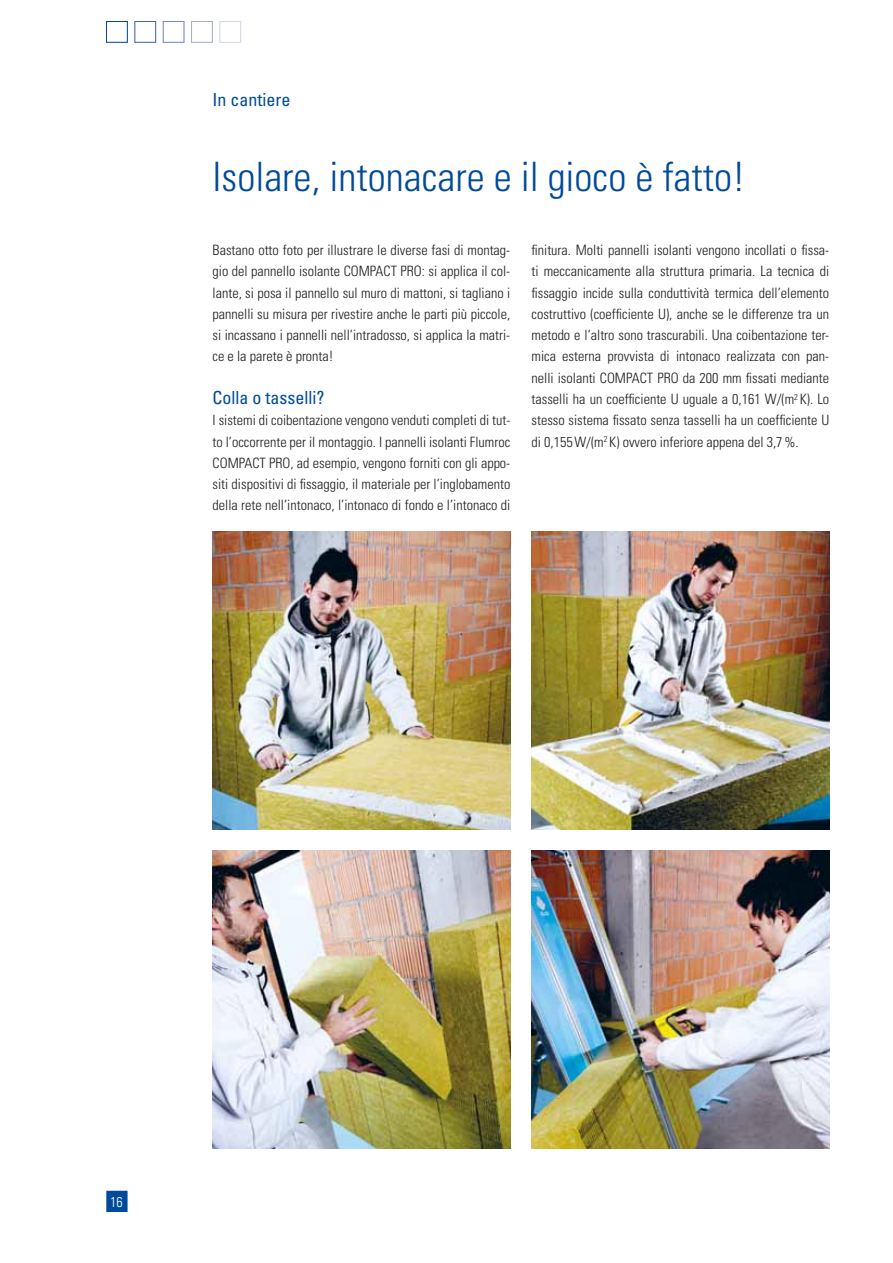
<style>
.page{position:relative;width:893px;height:1263px;background:#fff}
.page>*{position:absolute;margin:0;border:0;box-sizing:border-box;transform-origin:0 0}
.t1{font:300 condensed 40.5px "Univers";color:#004a9a}
.t2{font:condensed 18px "Univers";color:#004a9a}
.t3{font:300 condensed 14.25px/21.3px "Univers";color:#1d1d1b;text-align:justify}
.t4{font:300 condensed 14.25px "Univers";color:#fff}
</style>
<div class="page">
<div style="left:107px;top:1191px;width:20px;height:20px;background:#004a9a"></div>
<div style="left:106px;top:1191px;width:22px;height:21px;border:2px solid #004a9a"></div>
<div style="left:220px;top:21px;width:21px;height:22px;border:1px solid #d2d6ed"></div>
<div style="left:191px;top:21px;width:22px;height:22px;border:1px solid #a4aed8"></div>
<div style="left:163px;top:21px;width:21px;height:22px;border:1px solid #7588c2"></div>
<div style="left:135px;top:21px;width:21px;height:22px;border:1px solid #4366ad"></div>
<div style="left:106px;top:21px;width:22px;height:22px;border:1px solid #004a9a"></div>
<img style="left:213px;top:531px;width:297px;height:298px">
<img style="left:531px;top:531px;width:298px;height:298px">
<img style="left:213px;top:850px;width:297px;height:298px">
<img style="left:531px;top:850px;width:298px;height:298px">
<p class="t2" style="left:213px;top:93px;width:79px">In cantiere</p>
<h1 class="t1" style="left:213px;top:162px;width:534px">Isolare, intonacare e il gioco è fatto!</h1>
<p class="t3" style="left:213px;top:241px;width:299px">Bastano otto foto per illustrare le diverse fasi di montag&shy;gio del pannello isolante COMPACT PRO: si applica il col&shy;lante, si posa il pannello sul muro di mattoni, si tagliano i pannelli su misura per rivestire anche le parti più piccole, si incassano i pannelli nell’intradosso, si applica la matri&shy;ce e la parete è pronta!</p>
<p class="t2" style="left:213px;top:391px;width:113px">Colla o tasselli?</p>
<p class="t3" style="left:213px;top:411px;width:299px">I sistemi di coibentazione vengono venduti completi di tut&shy;to l’occorrente per il montaggio. I pannelli isolanti Flumroc COMPACT PRO, ad esempio, vengono forniti con gli appo&shy;siti dispositivi di fissaggio, il materiale per l’inglobamento della rete nell’intonaco, l’intonaco di fondo e l’intonaco di</p>
<p class="t3" style="left:531px;top:241px;width:299px">finitura. Molti pannelli isolanti vengono incollati o fissa&shy;ti meccanicamente alla struttura primaria. La tecnica di fissaggio incide sulla conduttività termica dell’elemento costruttivo (coefficiente U), anche se le differenze tra un metodo e l’altro sono trascurabili. Una coibentazione ter&shy;mica esterna provvista di intonaco realizzata con pan&shy;nelli isolanti COMPACT PRO da 200 mm fissati mediante tasselli ha un coefficiente U uguale a 0,161 W/(m<sup>2</sup> K). Lo stesso sistema fissato senza tasselli ha un coefficiente U di 0,155 W/(m<sup>2</sup> K) ovvero inferiore appena del 3,7 %.</p>
<p class="t4" style="left:110px;top:1197px;width:14px">16</p>
</div>
